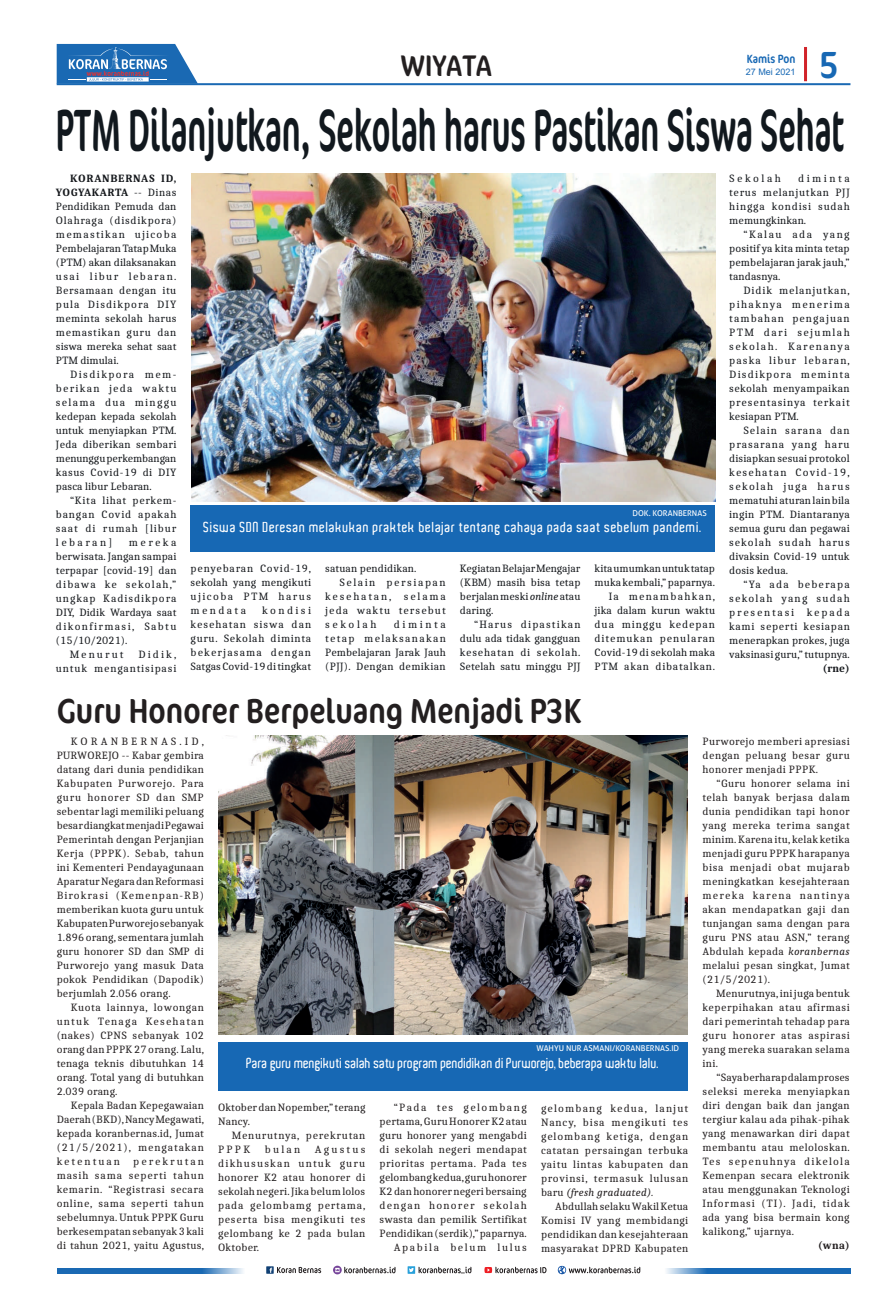
<style>
.page{position:relative;width:893px;height:1304px;background:#fff}
.page>*{position:absolute;margin:0;border:0;box-sizing:border-box;transform-origin:0 0}
.t1{font:condensed 60px "Cocon";color:#11181e;scale:.63 1}
.t2{font:condensed 38px "Cocon";color:#1768b4}
.t3{font:condensed 35px "Cocon";color:#231f20}
.t4{font:condensed 30px "Cocon";color:#231f20}
.t5{font:600 14px "Aldo";letter-spacing:.035em;color:#fff}
.t6{font:600 14px "Aldo";color:#fff;scale:.95 1}
.t7{font:condensed 12px "Cocon";color:#1768b4}
.t8{font:11px/14px "Caladea";letter-spacing:.03em;color:#231f20;text-align:justify}
.t9{font:11px/14px "Caladea";letter-spacing:.02em;color:#15181c;text-align:justify}
.t10{font:11px/14px "Caladea";letter-spacing:.01em;color:#231f20}
.t11{font:11px/14px "Caladea";letter-spacing:.07em;color:#231f20}
.t12{font:11px/14px "Caladea";letter-spacing:.075em;color:#15181c;text-align:right}
.t13{font:11px "Caladea";letter-spacing:.085em;color:#15181c}
.t14{font:11px "Caladea";letter-spacing:.12em;color:#15181c}
.t15{font:11px "Caladea";letter-spacing:.105em;color:#15181c}
.t16{font:11px "Caladea";letter-spacing:.1em;color:#15181c}
.t17{font:11px "Caladea";letter-spacing:.16em;color:#15181c}
.t18{font:11px "Caladea";letter-spacing:.14em;color:#15181c}
.t19{font:11px "Caladea";letter-spacing:.23em;color:#15181c}
.t20{font:11px "Caladea";letter-spacing:.19em;color:#15181c}
.t21{font:700 11px "Caladea";color:#231f20}
.t22{font:700 11px "Caladea";color:#15181c}
.t23{font:9px "Arial";color:#1768b4}
.t24{font:8px "Aller";color:#fff}
.t25{font:condensed 7.2px "Cocon";letter-spacing:.025em;color:#ee2f2d}
.s1{font-weight:700}
.s2{font-style:italic}
</style>
<div class="page">
<hr style="left:57px;top:83px;width:793px;height:2px;background:#1a69b3">
<svg style="left:57px;top:44px;width:141px;height:40px"></svg>
<hr style="left:804px;top:47px;width:3px;height:34px;background:#d1232a">
<svg style="left:266px;top:1266px;width:55px;height:8px"></svg>
<svg style="left:333px;top:1266px;width:63px;height:8px"></svg>
<svg style="left:408px;top:1266px;width:63px;height:8px"></svg>
<svg style="left:484px;top:1267px;width:62px;height:6px"></svg>
<svg style="left:558px;top:1266px;width:82px;height:8px"></svg>
<svg style="left:666px;top:1268px;width:184px;height:6px"></svg>
<svg style="left:57px;top:1268px;width:186px;height:6px"></svg>
<img style="left:219px;top:736px;width:468px;height:299px">
<div style="left:218px;top:1042px;width:470px;height:49px;background:#1768b4"></div>
<div style="left:190px;top:505px;width:525px;height:47px;background:#1768b4"></div>
<img style="left:192px;top:174px;width:523px;height:328px">
<p class="t25" style="left:87px;top:69px;width:64px">www.koranbernas.id</p>
<h3 class="t4" style="left:401px;top:49px;width:93px">WIYATA</h3>
<p class="t7" style="left:747px;top:52px;width:50px">Kamis Pon</p>
<p class="t23" style="left:746px;top:65px;width:51px">27 Mei 2021</p>
<h2 class="t2" style="left:819px;top:43px;width:20px">5</h2>
<h1 class="t1" style="left:56px;top:97px;width:1252px">PTM Dilanjutkan, Sekolah harus Pastikan Siswa Sehat</h1>
<p class="t9" style="left:56px;top:171px;width:122px;text-indent:14px"><span class="s1">KORANBERNAS ID, YOGYAKARTA</span> -- Dinas Pendidikan Pemuda dan Olahraga (disdikpora) memastikan ujicoba Pembelajaran Tatap Muka (PTM) akan dilaksanakan usai libur lebaran.<br>Bersamaan dengan itu pula Disdikpora DIY meminta sekolah harus memastikan guru dan siswa mereka sehat saat PTM dimulai.</p>
<p class="t9" style="left:56px;top:367px;width:122px;text-indent:14px">Disdikpora mem&shy;berikan jeda waktu selama dua minggu kedepan kepada sekolah untuk menyiapkan PTM.<br>Jeda diberikan sembari menunggu perkembangan kasus Covid-19 di DIY pasca libur Lebaran.</p>
<p class="t9" style="left:56px;top:493px;width:122px;text-indent:14px">“Kita lihat perkem&shy;bangan Covid apakah saat di rumah [libur lebaran]</p>
<p class="t9" style="left:129px;top:535px;width:49px">mereka</p>
<p class="t9" style="left:56px;top:549px;width:122px">berwisata. Jangan sampai</p>
<p class="t9" style="left:56px;top:563px;width:122px">terpapar [covid-19] dan</p>
<p class="t15" style="left:56px;top:577px;width:122px">dibawa ke sekolah,”</p>
<p class="t13" style="left:56px;top:591px;width:122px">ungkap Kadisdikpora</p>
<p class="t9" style="left:56px;top:605px;width:122px">DIY, Didik Wardaya saat</p>
<p class="t14" style="left:56px;top:619px;width:122px">dikonfirmasi, Sabtu</p>
<p class="t9" style="left:56px;top:633px;width:73px">(15/10/2021).</p>
<p class="t20" style="left:70px;top:647px;width:55px">Menurut</p>
<p class="t12" style="left:56px;top:647px;width:122px">Didik,<br>untuk mengantisipasi</p>
<p class="t24" style="left:632px;top:508px;width:76px">DOK. KORANBERNAS</p>
<p class="t5" style="left:204px;top:519px;width:500px">Siswa SDN Deresan melakukan praktek belajar tentang cahaya pada saat sebelum pandemi.</p>
<p class="t9" style="left:191px;top:561px;width:122px">penyebaran Covid-19, sekolah yang mengikuti ujicoba PTM harus mendata</p>
<p class="t9" style="left:191px;top:603px;width:122px;text-indent:72px">kondisi kesehatan siswa dan guru. Sekolah diminta bekerjasama dengan Satgas Covid-19 di tingkat</p>
<p class="t9" style="left:325px;top:561px;width:93px">satuan pendidikan.</p>
<p class="t18" style="left:339px;top:576px;width:108px">Selain persiapan</p>
<p class="t17" style="left:325px;top:590px;width:122px">kesehatan, selama</p>
<p class="t16" style="left:325px;top:604px;width:122px">jeda waktu tersebut</p>
<p class="t19" style="left:325px;top:618px;width:53px">sekolah</p>
<p class="t9" style="left:325px;top:617px;width:122px;text-indent:69px">diminta tetap melaksanakan Pembelajaran Jarak Jauh (PJJ). Dengan demikian</p>
<p class="t9" style="left:460px;top:561px;width:122px">Kegiatan Belajar Mengajar (KBM) masih bisa tetap berjalan meski <span class="s2">online</span> atau daring.</p>
<p class="t9" style="left:460px;top:617px;width:122px;text-indent:14px">“Harus dipastikan dulu ada tidak gangguan kesehatan di sekolah.<br>Setelah satu minggu PJJ</p>
<p class="t9" style="left:595px;top:561px;width:122px;text-align:right">kita umumkan untuk tatap muka kembali,” paparnya.<br>Ia menambahkan, jika dalam kurun waktu dua minggu kedepan ditemukan penularan<br>Covid-19 di sekolah maka<br>PTM akan dibatalkan.</p>
<h3 class="t3" style="left:57px;top:691px;width:526px">Guru Honorer Berpeluang Menjadi P3K</h3>
<p class="t9" style="left:729px;top:171px;width:122px;text-indent:69px">diminta terus melanjutkan PJJ hingga kondisi sudah memungkinkan.</p>
<p class="t9" style="left:729px;top:227px;width:122px;text-indent:14px">“Kalau ada yang positif ya kita minta tetap pembelajaran jarak jauh,” tandasnya.</p>
<p class="t9" style="left:729px;top:283px;width:122px;text-indent:14px">Didik melanjutkan, pihaknya menerima tambahan pengajuan PTM dari sejumlah sekolah. Karenanya paska libur lebaran, Disdikpora meminta sekolah menyampaikan presentasinya terkait kesiapan PTM.</p>
<p class="t9" style="left:729px;top:423px;width:122px;text-indent:14px">Selain sarana dan prasarana yang haru disiapkan sesuai protokol kesehatan Covid-19, sekolah juga harus mematuhi aturan lain bila ingin PTM. Diantaranya semua guru dan pegawai sekolah sudah harus divaksin Covid-19 untuk dosis kedua.</p>
<p class="t9" style="left:729px;top:577px;width:122px;text-indent:14px">“Ya ada beberapa sekolah yang sudah presentasi kepada kami seperti kesiapan menerapkan prokes, juga vaksinasi guru,” tutupnya.</p>
<p class="t22" style="left:823px;top:661px;width:28px">(rne)</p>
<p class="t19" style="left:729px;top:171px;width:53px">Sekolah</p>
<p class="t8" style="left:57px;top:734px;width:149px;text-indent:14px">KORANBERNAS.ID, PURWOREJO -- Kabar gembira datang dari dunia pendidikan Kabupaten Purworejo. Para guru honorer SD dan SMP sebentar lagi memiliki peluang besar diangkat menjadi Pegawai Pemerintah dengan Perjanjian Kerja (PPPK). Sebab, tahun ini Kementeri Pendayagunaan Aparatur Negara dan Reformasi Birokrasi (Kemenpan-RB) memberikan kuota guru untuk Kabupaten Purworejo sebanyak 1.896 orang, sementara jumlah guru honorer SD dan SMP di Purworejo yang masuk Data pokok Pendidikan (Dapodik) berjumlah 2.056 orang.</p>
<p class="t8" style="left:57px;top:1000px;width:149px;text-indent:14px">Kuota lainnya, lowongan untuk Tenaga Kesehatan (nakes) CPNS sebanyak 102 orang dan PPPK 27 orang. Lalu, tenaga teknis dibutuhkan 14 orang. Total yang di butuhkan 2.039 orang.</p>
<p class="t8" style="left:57px;top:1098px;width:149px;text-indent:14px">Kepala Badan Kepegawaian Daerah (BKD), Nancy Megawati, kepada koranbernas.id, Jumat (21/5/2021), mengatakan ketentuan perekrutan masih sama seperti tahun kemarin. “Registrasi secara online, sama seperti tahun sebelumnya. Untuk PPPK Guru berkesempatan sebanyak 3 kali di tahun 2021, yaitu Agustus,</p>
<p class="t10" style="left:218px;top:1100px;width:149px">Oktober dan Nopember,” terang<br>Nancy.</p>
<p class="t24" style="left:536px;top:1044px;width:144px">WAHYU NUR ASMANI/KORANBERNAS.ID</p>
<p class="t6" style="left:246px;top:1055px;width:436px">Para guru mengikuti salah satu program pendidikan di Purworejo, beberapa waktu lalu.</p>
<p class="t8" style="left:380px;top:1100px;width:149px;text-align:right">“Pada tes gelombang pertama, Guru Honorer K2 atau guru honorer yang mengabdi di sekolah negeri mendapat prioritas pertama. Pada tes gelombang kedua, guru honorer<br>K2 dan honorer negeri bersaing dengan honorer sekolah swasta dan pemilik Sertifikat<br>Pendidikan (serdik),” paparnya.<br>Apabila belum lulus</p>
<p class="t8" style="left:541px;top:1101px;width:149px">gelombang kedua, lanjut Nancy, bisa mengikuti tes gelombang ketiga, dengan catatan persaingan terbuka yaitu lintas kabupaten dan provinsi, termasuk lulusan baru <span class="s2">(fresh graduated).</span></p>
<p class="t11" style="left:218px;top:1128px;width:149px;text-indent:14px">Menurutnya, perekrutan<br>PPPK</p>
<p class="t8" style="left:265px;top:1142px;width:37px">bulan</p>
<p class="t8" style="left:218px;top:1142px;width:149px;text-indent:97px">Agustus dikhususkan untuk guru honorer K2 atau honorer di sekolah negeri. Jika belum lolos pada gelombamg pertama, peserta bisa mengikuti tes gelombang ke 2 pada bulan Oktober.</p>
<p class="t8" style="left:541px;top:1199px;width:149px;text-indent:14px">Abdullah selaku Wakil Ketua Komisi IV yang membidangi pendidikan dan kesejahteraan masyarakat DPRD Kabupaten</p>
<p class="t8" style="left:702px;top:734px;width:149px">Purworejo memberi apresiasi dengan peluang besar guru honorer menjadi PPPK.</p>
<p class="t8" style="left:702px;top:776px;width:149px;text-indent:14px">“Guru honorer selama ini telah banyak berjasa dalam dunia pendidikan tapi honor yang mereka terima sangat minim. Karena itu, kelak ketika menjadi guru PPPK harapanya bisa menjadi obat mujarab meningkatkan kesejahteraan mereka karena nantinya akan mendapatkan gaji dan tunjangan sama dengan para guru PNS atau ASN,” terang Abdulah kepada <span class="s2">koranbernas </span>melalui pesan singkat, Jumat (21/5/2021).</p>
<p class="t8" style="left:702px;top:986px;width:149px;text-indent:14px">Menurutnya, ini juga bentuk keperpihakan atau afirmasi dari pemerintah tehadap para guru honorer atas aspirasi yang mereka suarakan selama ini.</p>
<p class="t8" style="left:702px;top:1070px;width:149px;text-indent:14px">“Saya berharap dalam proses seleksi mereka menyiapkan diri dengan baik dan jangan tergiur kalau ada pihak-pihak yang menawarkan diri dapat membantu atau meloloskan.<br>Tes sepenuhnya dikelola Kemenpan secara elektronik atau menggunakan Teknologi Informasi (TI). Jadi, tidak ada yang bisa bermain kong kalikong,” ujarnya.</p>
<p class="t21" style="left:818px;top:1239px;width:33px">(wna)</p>
</div>
